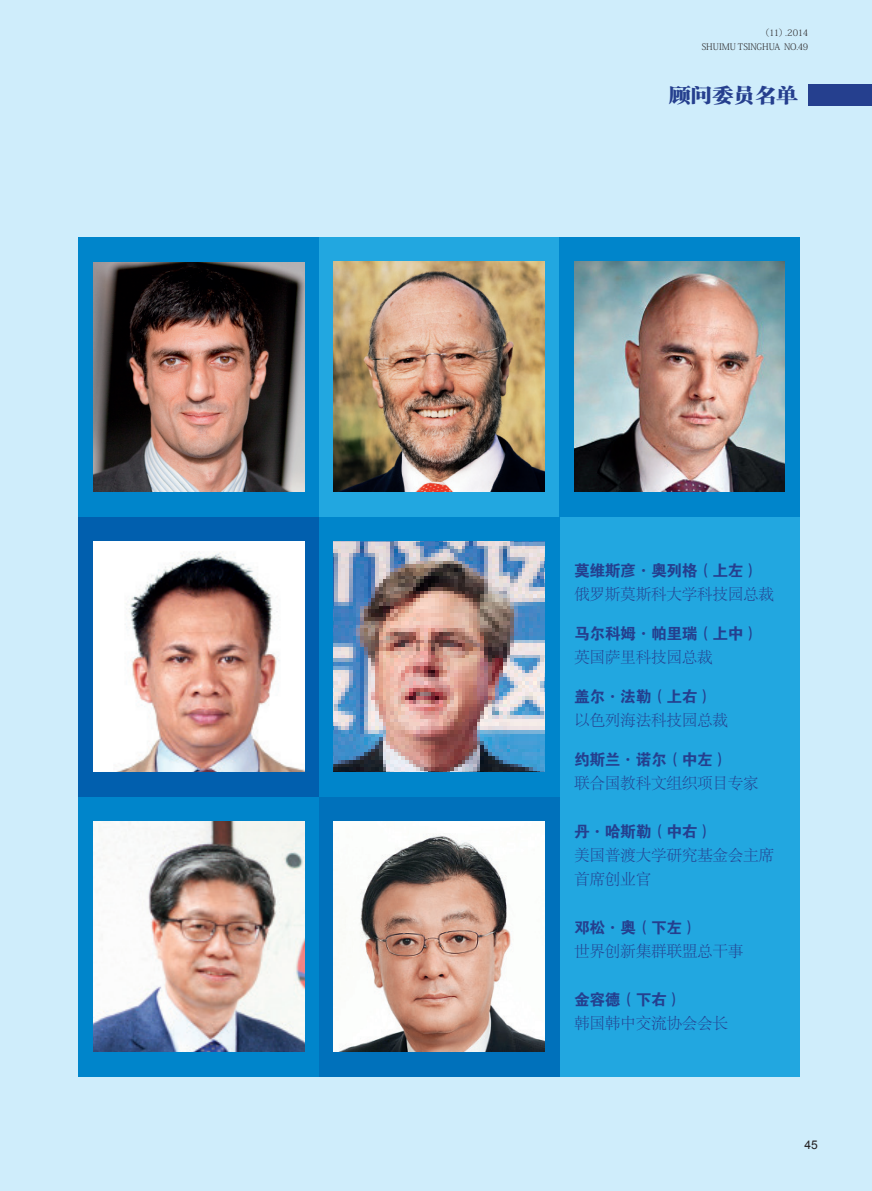
<style>
.page{position:relative;width:872px;height:1191px;background:#cfedfb}
.page>*{position:absolute;margin:0;border:0;box-sizing:border-box;transform-origin:0 0}
.t1{font:19.5px "FZCSJW GB1 0";color:#253f8e;scale:1.1 1}
.正文字体{font:300 15.75px "Adobe Song Std";letter-spacing:-.025em;color:#253f8e}
.正文字体-2{font:15.75px "FZDHTJW GB1 0";letter-spacing:-.025em;color:#253f8e}
.t2{font:12px "Arial";color:#231f20}
.t3{font:9px/13.5px "Adobe Fangsong Std";letter-spacing:-.025em;color:#312f30;text-align:right}
</style>
<div class="page">
<svg style="left:808px;top:84px;width:64px;height:22px"></svg>
<div style="left:79px;top:237px;width:240px;height:280px;background:#0085cb"></div>
<div style="left:319px;top:237px;width:240px;height:280px;background:#22a7e0"></div>
<div style="left:559px;top:517px;width:240px;height:559px;background:#22a7e0"></div>
<div style="left:559px;top:237px;width:240px;height:280px;background:#0085cb"></div>
<div style="left:79px;top:517px;width:240px;height:279px;background:#015fae"></div>
<div style="left:319px;top:517px;width:240px;height:279px;background:#0085cb"></div>
<div style="left:79px;top:796px;width:240px;height:280px;background:#0085cb"></div>
<div style="left:319px;top:796px;width:240px;height:280px;background:#0071bb"></div>
<img style="left:94px;top:262px;width:210px;height:229px">
<img style="left:94px;top:542px;width:210px;height:229px">
<img style="left:334px;top:822px;width:210px;height:229px">
<img style="left:334px;top:262px;width:210px;height:229px">
<img style="left:334px;top:542px;width:210px;height:229px">
<img style="left:574px;top:262px;width:210px;height:229px">
<img style="left:94px;top:822px;width:210px;height:229px">
<p class="t3" style="left:702px;top:26px;width:108px">（11）.2014<br>SHUIMU TSINGHUA NO.49</p>
<p class="t1" style="left:669px;top:84px;width:119px">顾问委员名单</p>
<p class="正文字体-2" style="left:574px;top:562px;width:186px">莫维斯彦·奥列格（上左）</p>
<p class="正文字体" style="left:574px;top:586px;width:202px">俄罗斯莫斯科大学科技园总裁</p>
<p class="正文字体-2" style="left:574px;top:625px;width:186px">马尔科姆·帕里瑞（上中）</p>
<p class="正文字体" style="left:574px;top:649px;width:140px">英国萨里科技园总裁</p>
<p class="正文字体-2" style="left:574px;top:688px;width:140px">盖尔·法勒（上右）</p>
<p class="正文字体" style="left:574px;top:712px;width:155px">以色列海法科技园总裁</p>
<p class="正文字体-2" style="left:574px;top:751px;width:155px">约斯兰·诺尔（中左）</p>
<p class="正文字体" style="left:574px;top:775px;width:186px">联合国教科文组织项目专家</p>
<p class="正文字体-2" style="left:574px;top:823px;width:140px">丹·哈斯勒（中右）</p>
<p class="正文字体" style="left:574px;top:847px;width:202px">美国普渡大学研究基金会主席</p>
<p class="正文字体" style="left:574px;top:871px;width:79px">首席创业官</p>
<p class="正文字体-2" style="left:574px;top:919px;width:125px">邓松·奥（下左）</p>
<p class="正文字体" style="left:574px;top:943px;width:171px">世界创新集群联盟总干事</p>
<p class="正文字体-2" style="left:574px;top:991px;width:109px">金容德（下右）</p>
<p class="正文字体" style="left:574px;top:1015px;width:155px">韩国韩中交流协会会长</p>
<p class="t2" style="left:804px;top:1137px;width:15px">45</p>
</div>
